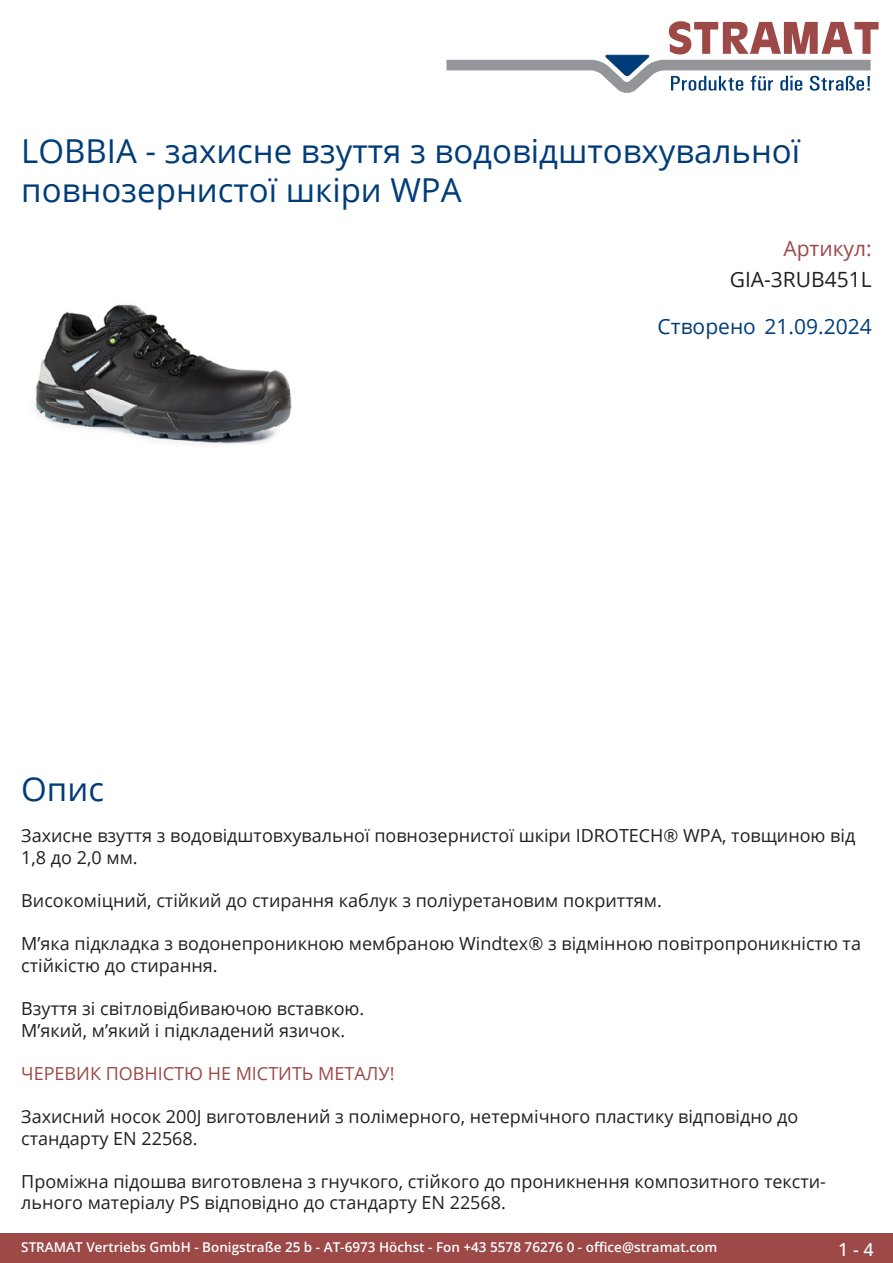
<style>
.page{position:relative;width:893px;height:1263px;background:#fff}
.page>*{position:absolute;margin:0;border:0;box-sizing:border-box;transform-origin:0 0}
.Produkttitel{font:33px/39.6px "Open Sans";color:#003d78}
.Erstellungsdatum{font:21px "Open Sans";color:#003d78}
.TechDaten_Inhalt{font:21px "Open Sans";color:#231f20}
.TechDaten_Überschrif{font:21px "Open Sans";color:#9c4948}
.Beschreibung_Text{font:18px/21.6px "Open Sans";color:#231f20}
.Beschreibung_Text-2{font:18px "Open Sans";color:#9c4948}
.t1{font:500 18px "Open Sans";color:#fff}
.t2{font:600 13.5px "Open Sans";color:#fff}
</style>
<div class="page">
<div style="left:0;top:1233px;width:893px;height:30px;background:#9c4948"></div>
<svg style="left:446px;top:21px;width:433px;height:72px"></svg>
<img style="left:34px;top:304px;width:258px;height:140px">
<p class="Produkttitel" style="left:21px;top:130px;width:780px">LOBBIA - захисне взуття з водовідштовхувальної повнозернистої шкіри WPA</p>
<p class="TechDaten_Überschrif" style="left:783px;top:234px;width:90px">Артикул:</p>
<p class="TechDaten_Inhalt" style="left:730px;top:265px;width:144px">GIA-3RUB451L</p>
<p class="Erstellungsdatum" style="left:658px;top:312px;width:216px">Створено 21.09.2024</p>
<p class="Produkttitel" style="left:21px;top:768px;width:84px">Опис</p>
<p class="Beschreibung_Text" style="left:21px;top:824px;width:836px">Захисне взуття з водовідштовхувальної повнозернистої шкіри IDROTECH® WPA, товщиною від<br>1,8 до 2,0 мм.</p>
<p class="Beschreibung_Text" style="left:21px;top:889px;width:642px">Високоміцний, стійкий до стирання каблук з поліуретановим покриттям.</p>
<p class="Beschreibung_Text" style="left:21px;top:932px;width:841px">М’яка підкладка з водонепроникною мембраною Windtex® з відмінною повітропроникністю та стійкістю до стирання.</p>
<p class="Beschreibung_Text" style="left:21px;top:997px;width:345px">Взуття зі світловідбиваючою вставкою.<br>М’який, м’який і підкладений язичок.</p>
<p class="Beschreibung_Text-2" style="left:21px;top:1061px;width:375px">ЧЕРЕВИК ПОВНІСТЮ НЕ МІСТИТЬ МЕТАЛУ!</p>
<p class="Beschreibung_Text" style="left:21px;top:1105px;width:779px">Захисний носок 200J виготовлений з полімерного, нетермічного пластику відповідно до стандарту EN 22568.</p>
<p class="Beschreibung_Text" style="left:21px;top:1170px;width:805px">Проміжна підошва виготовлена з гнучкого, стійкого до проникнення композитного тексти&shy;льного матеріалу PS відповідно до стандарту EN 22568.</p>
<p class="t2" style="left:21px;top:1238px;width:698px">STRAMAT Vertriebs GmbH - Bonigstraße 25 b - AT-6973 Höchst - Fon +43 5578 76276 0 - office@stramat.com</p>
<p class="t1" style="left:838px;top:1237px;width:37px">1 - 4</p>
</div>
